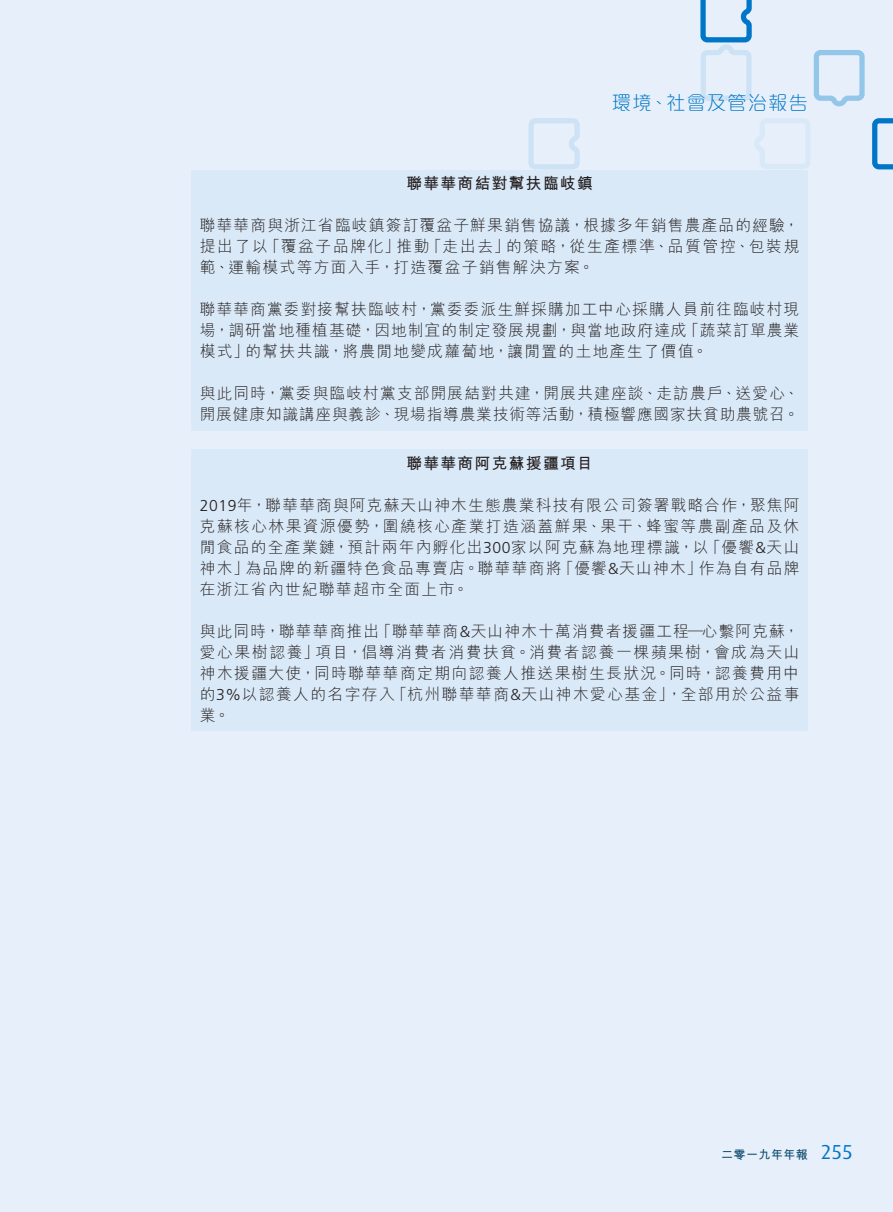
<style>
.page{position:relative;width:893px;height:1212px;background:#e7f0fa}
.page>*{position:absolute;margin:0;border:0;box-sizing:border-box;transform-origin:0 0}
.t1{font:300 19.5px "M Elle HK";letter-spacing:.045em;color:#0076c8}
.Body_Text{font:300 15.75px/21px "M Hei HK";letter-spacing:.085em;color:#231f20;text-align:justify}
.Body_Text-2{font:300 15.75px/21px "M Hei HK";letter-spacing:.05em;color:#231f20}
.Body_Text-3{font:700 15.75px "M Hei HK";letter-spacing:.085em;color:#231f20}
.t2{font:700 12px "M Hei HK";letter-spacing:.04em;color:#07476b}
.s1{font-family:"Frutiger LT Std"}
.s2{font-family:"Dax";font-weight:400;font-size:20.25px;color:#0076c8}
</style>
<div class="page">
<svg style="left:813px;top:50px;width:52px;height:57px"></svg>
<svg style="left:872px;top:118px;width:21px;height:51px"></svg>
<svg style="left:700px;top:0;width:52px;height:101px"></svg>
<svg style="left:754px;top:118px;width:56px;height:51px"></svg>
<svg style="left:528px;top:118px;width:52px;height:51px"></svg>
<div style="left:191px;top:170px;width:617px;height:261px;background:#dae9f7"></div>
<div style="left:191px;top:450px;width:617px;height:281px;background:#dae9f7"></div>
<p class="t1" style="left:612px;top:93px;width:198px">環境、社會及管治報告</p>
<p class="Body_Text-3" style="left:406px;top:172px;width:188px">聯華華商結對幫扶臨岐鎮</p>
<p class="Body_Text" style="left:200px;top:215px;width:601px">聯華華商與浙江省臨岐鎮簽訂覆盆子鮮果銷售協議，根據多年銷售農產品的經驗，提出了以「覆盆子品牌化」推動「走出去」的策略，從生產標準、品質管控、包裝規範、運輸模式等方面入手，打造覆盆子銷售解決方案。</p>
<p class="Body_Text" style="left:200px;top:299px;width:601px">聯華華商黨委對接幫扶臨岐村，黨委委派生鮮採購加工中心採購人員前往臨岐村現場，調研當地種植基礎，因地制宜的制定發展規劃，與當地政府達成「蔬菜訂單農業模式」的幫扶共識，將農閒地變成蘿蔔地，讓閒置的土地產生了價值。</p>
<p class="Body_Text-2" style="left:200px;top:383px;width:601px">與此同時，黨委與臨岐村黨支部開展結對共建，開展共建座談、走訪農戶、送愛心、開展健康知識講座與義診、現場指導農業技術等活動，積極響應國家扶貧助農號召。</p>
<p class="Body_Text-3" style="left:406px;top:451px;width:188px">聯華華商阿克蘇援疆項目</p>
<p class="Body_Text" style="left:200px;top:494px;width:601px"><span class="s1">2019</span>年，聯華華商與阿克蘇天山神木生態農業科技有限公司簽署戰略合作，聚焦阿克蘇核心林果資源優勢，圍繞核心產業打造涵蓋鮮果、果干、蜂蜜等農副產品及休閒食品的全產業鏈，預計兩年內孵化出<span class="s1">300</span>家以阿克蘇為地理標識，以「優饗<span class="s1">&amp;</span>天山神木」為品牌的新疆特色食品專賣店。聯華華商將「優饗<span class="s1">&amp;</span>天山神木」作為自有品牌在浙江省內世紀聯華超市全面上市。</p>
<p class="Body_Text" style="left:200px;top:620px;width:601px">與此同時，聯華華商推出「聯華華商<span class="s1">&amp;</span>天山神木十萬消費者援疆工程—心繫阿克蘇，愛心果樹認養」項目，倡導消費者消費扶貧。消費者認養一棵蘋果樹，會成為天山神木援疆大使，同時聯華華商定期向認養人推送果樹生長狀況。同時，認養費用中的<span class="s1">3%</span>以認養人的名字存入「杭州聯華華商<span class="s1">&amp;</span>天山神木愛心基金」，全部用於公益事業。</p>
<p class="t2" style="left:721px;top:1145px;width:133px">二零一九年年報 <span class="s2">255</span></p>
</div>
